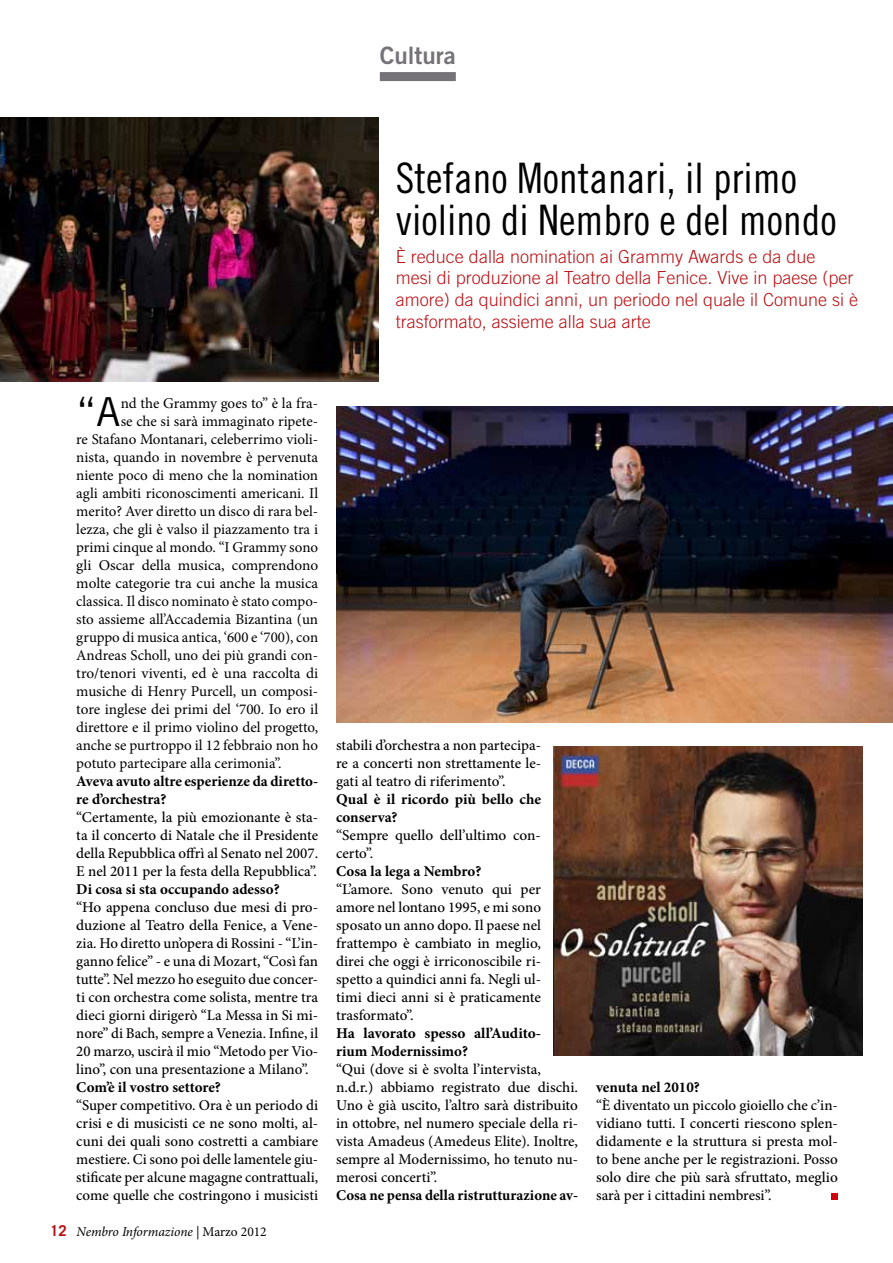
<style>
.page{position:relative;width:893px;height:1263px;background:#fff}
.page>*{position:absolute;margin:0;border:0;box-sizing:border-box;transform-origin:0 0}
.t1{font:42px/42px "Trade Gothic LT Std Cn 18";color:#000}
.t2{font:39.9px "Trade Gothic LT Std";color:#000}
.t3{font:24px "Trade Gothic LT Std Bd 2";color:#757378}
.t4{font:300 18px/21.6px "Trade Gothic LT Std";color:#b91115}
.t5{font:500 15px/18px "Minion Pro";color:#000;text-align:justify}
.t6{font:15px "Minion Pro";color:#000}
.t7{font:700 15px/18px "Minion Pro";color:#000}
.t8{font:italic 13.5px "Minion Pro";letter-spacing:-.01em;color:#000}
.s1{font-family:"Trade Gothic LT Std";font-weight:700;font-style:normal;font-size:15px;color:#b91115}
.s2{font-style:normal}
</style>
<div class="page">
<div style="left:831px;top:1193px;width:7px;height:7px;background:#d1010e"></div>
<div style="left:380px;top:72px;width:76px;height:9px;background:#757378"></div>
<img style="left:554px;top:747px;width:308px;height:308px">
<img style="left:336px;top:407px;width:557px;height:315px">
<img style="left:0;top:117px;width:378px;height:265px">
<h3 class="t3" style="left:380px;top:40px;width:78px">Cultura</h3>
<h1 class="t1" style="left:396px;top:157px;width:442px">Stefano Montanari, il primo violino di Nembro e del mondo</h1>
<p class="t4" style="left:396px;top:245px;width:464px">È reduce dalla nomination ai Grammy Awards e da due<br>mesi di produzione al Teatro della Fenice. Vive in paese (per amore) da quindici anni, un periodo nel quale il Comune si è trasformato, assieme alla sua arte</p>
<h2 class="t2" style="left:76px;top:388px;width:46px">“A</h2>
<p class="t6" style="left:121px;top:393px;width:199px">nd the Grammy goes to” è la fra-</p>
<p class="t6" style="left:121px;top:411px;width:199px">se che si sarà immaginato ripete-</p>
<p class="t6" style="left:76px;top:429px;width:243px">re Stafano Montanari, celeberrimo violi-</p>
<p class="t6" style="left:76px;top:447px;width:243px">nista, quando in novembre è pervenuta</p>
<p class="t6" style="left:76px;top:465px;width:243px">niente poco di meno che la nomination</p>
<p class="t6" style="left:76px;top:483px;width:243px">agli ambiti riconoscimenti americani. Il</p>
<p class="t6" style="left:76px;top:501px;width:243px">merito? Aver diretto un disco di rara bel-</p>
<p class="t6" style="left:76px;top:519px;width:243px">lezza, che gli è valso il piazzamento tra i</p>
<p class="t6" style="left:76px;top:537px;width:243px">primi cinque al mondo. “I Grammy sono</p>
<p class="t6" style="left:76px;top:555px;width:243px">gli Oscar della musica, comprendono</p>
<p class="t6" style="left:76px;top:573px;width:243px">molte categorie tra cui anche la musica</p>
<p class="t6" style="left:76px;top:591px;width:243px">classica. Il disco nominato è stato compo-</p>
<p class="t6" style="left:76px;top:609px;width:243px">sto assieme all’Accademia Bizantina (un</p>
<p class="t6" style="left:76px;top:627px;width:243px">gruppo di musica antica, ‘600 e ‘700), con</p>
<p class="t6" style="left:76px;top:645px;width:243px">Andreas Scholl, uno dei più grandi con-</p>
<p class="t6" style="left:76px;top:663px;width:243px">tro/tenori viventi, ed è una raccolta di</p>
<p class="t6" style="left:76px;top:681px;width:243px">musiche di Henry Purcell, un composi-</p>
<p class="t6" style="left:76px;top:699px;width:243px">tore inglese dei primi del ‘700. Io ero il</p>
<p class="t6" style="left:76px;top:717px;width:243px">direttore e il primo violino del progetto,</p>
<p class="t6" style="left:76px;top:735px;width:243px">anche se purtroppo il 12 febbraio non ho</p>
<p class="t6" style="left:76px;top:753px;width:207px">potuto partecipare alla cerimonia”.</p>
<p class="t7" style="left:76px;top:772px;width:243px">Aveva avuto altre esperienze da diretto&shy;re d’orchestra?</p>
<p class="t5" style="left:76px;top:808px;width:243px">“Certamente, la più emozionante è sta&shy;ta il concerto di Natale che il Presidente della Repubblica offrì al Senato nel 2007.<br>E nel 2011 per la festa della Repubblica”.</p>
<p class="t7" style="left:76px;top:880px;width:205px">Di cosa si sta occupando adesso?</p>
<p class="t5" style="left:76px;top:898px;width:243px">“Ho appena concluso due mesi di pro&shy;duzione al Teatro della Fenice, a Vene&shy;zia. Ho diretto un’opera di Rossini - “L’in&shy;ganno felice” - e una di Mozart, “Così fan tutte”. Nel mezzo ho eseguito due concer&shy;ti con orchestra come solista, mentre tra dieci giorni dirigerò “La Messa in Si mi&shy;nore” di Bach, sempre a Venezia. Infine, il 20 marzo, uscirà il mio “Metodo per Vio&shy;lino”, con una presentazione a Milano”.</p>
<p class="t7" style="left:76px;top:1078px;width:146px">Com’è il vostro settore?</p>
<p class="t5" style="left:76px;top:1096px;width:243px">“Super competitivo. Ora è un periodo di crisi e di musicisti ce ne sono molti, al&shy;cuni dei quali sono costretti a cambiare mestiere. Ci sono poi delle lamentele giu&shy;stificate per alcune magagne contrattuali, come quelle che costringono i musicisti</p>
<p class="t8" style="left:50px;top:1222px;width:218px"><span class="s1">12</span> Nembro Informazione <span class="s2">| Marzo 2012</span></p>
<p class="t5" style="left:336px;top:736px;width:206px">stabili d’orchestra a non partecipa&shy;re a concerti non strettamente le&shy;gati al teatro di riferimento”.</p>
<p class="t7" style="left:336px;top:790px;width:206px">Qual è il ricordo più bello che conserva?</p>
<p class="t5" style="left:336px;top:826px;width:206px">“Sempre quello dell’ultimo con&shy;certo”.</p>
<p class="t7" style="left:336px;top:862px;width:147px">Cosa la lega a Nembro?</p>
<p class="t5" style="left:336px;top:880px;width:206px">“L’amore. Sono venuto qui per amore nel lontano 1995, e mi sono sposato un anno dopo. Il paese nel frattempo è cambiato in meglio, direi che oggi è irriconoscibile ri&shy;spetto a quindici anni fa. Negli ul&shy;timi dieci anni si è praticamente trasformato”.</p>
<p class="t7" style="left:336px;top:1024px;width:206px">Ha lavorato spesso all’Audito&shy;rium Modernissimo?</p>
<p class="t5" style="left:336px;top:1060px;width:243px;text-align:left">“Qui (dove si è svolta l’intervista, n.d.r.) abbiamo registrato due dischi.<br>Uno è già uscito, l’altro sarà distribuito in ottobre, nel numero speciale della ri&shy;vista Amadeus (Amedeus Elite). Inoltre, sempre al Modernissimo, ho tenuto nu&shy;merosi concerti”.</p>
<p class="t7" style="left:336px;top:1186px;width:243px">Cosa ne pensa della ristrutturazione av-</p>
<p class="t7" style="left:596px;top:1078px;width:105px">venuta nel 2010?</p>
<p class="t5" style="left:596px;top:1096px;width:243px">“È diventato un piccolo gioiello che c’in&shy;vidiano tutti. I concerti riescono splen&shy;didamente e la struttura si presta mol&shy;to bene anche per le registrazioni. Posso solo dire che più sarà sfruttato, meglio sarà per i cittadini nembresi”.</p>
</div>
